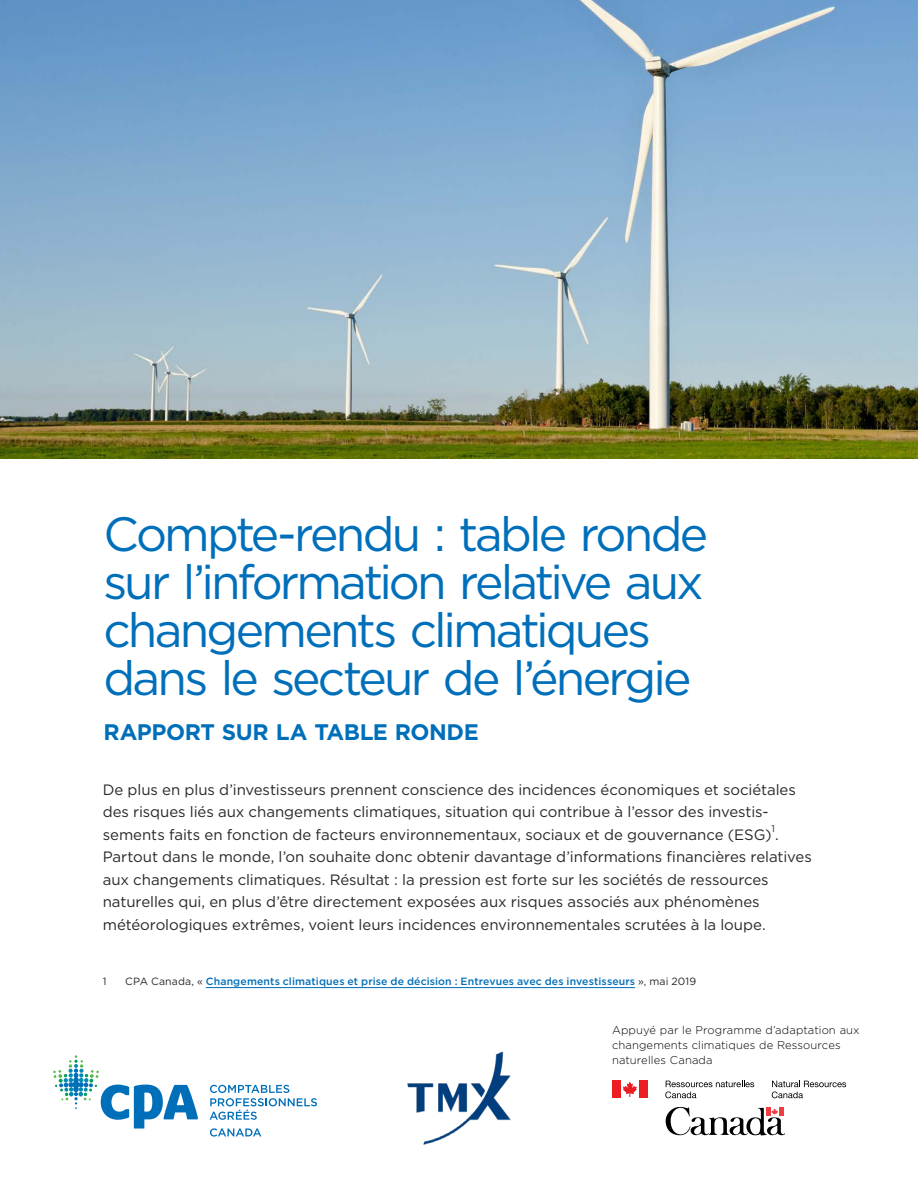
<style>
.page{position:relative;width:918px;height:1188px;background:#fff}
.page>*{position:absolute;margin:0;border:0;box-sizing:border-box;transform-origin:0 0}
.t1{font:48px/48px "Gotham";letter-spacing:-.06em;color:#006fba}
.t2{font:700 22.5px "Gotham";letter-spacing:-.02em;color:#006fba}
.t3{font:15px/22.5px "Gotham";letter-spacing:-.005em;color:#292829}
.t4{font:300 11.25px/15px "Gotham";letter-spacing:.01em;color:#000}
.t5{font:500 10.5px "Gotham";letter-spacing:.01em;color:#006fba}
.t6{font:10.5px "Gotham";color:#292829}
.t7{font:9.75px "Gotham";color:#292829}
.s1{font-weight:400;color:#292829}
</style>
<div class="page">
<img style="left:0;top:0;width:918px;height:459px">
<hr style="left:206px;top:987px;width:429px;height:1px;background:#006fba">
<svg style="left:210px;top:1085px;width:107px;height:35px"></svg>
<svg style="left:53px;top:1055px;width:145px;height:74px"></svg>
<svg style="left:210px;top:1128px;width:51px;height:9px"></svg>
<img style="left:407px;top:1051px;width:104px;height:94px">
<div style="left:612px;top:1080px;width:9px;height:18px;background:#ed1d24"></div>
<svg style="left:623px;top:1082px;width:14px;height:15px"></svg>
<div style="left:639px;top:1080px;width:9px;height:18px;background:#ed1d24"></div>
<svg style="left:665px;top:1081px;width:181px;height:55px"></svg>
<h1 class="t1" style="left:104px;top:509px;width:606px">Compte-rendu : table ronde sur l’information relative aux changements climatiques dans le secteur de l’énergie</h1>
<h2 class="t2" style="left:104px;top:718px;width:377px">RAPPORT SUR LA TABLE RONDE</h2>
<p class="t3" style="left:103px;top:778px;width:711px">De plus en plus d’investisseurs prennent conscience des incidences économiques et sociétales des risques liés aux changements climatiques, situation qui contribue à l’essor des investis&shy;sements faits en fonction de facteurs environnementaux, sociaux et de gouvernance (ESG) .<br>Partout dans le monde, l’on souhaite donc obtenir davantage d’informations financières relatives aux changements climatiques. Résultat : la pression est forte sur les sociétés de ressources naturelles qui, en plus d’être directement exposées aux risques associés aux phénomènes météorologiques extrêmes, voient leurs incidences environnementales scrutées à la loupe.</p>
<p class="t7" style="left:771px;top:823px;width:5px">1</p>
<p class="t6" style="left:103px;top:974px;width:5px">1</p>
<p class="t5" style="left:125px;top:974px;width:572px"><span class="s1">CPA Canada, «</span> Changements climatiques et prise de décision : Entrevues avec des investisseurs <span class="s1">», mai 2019</span></p>
<p class="t4" style="left:612px;top:1022px;width:249px">Appuyé par le Programme d’adaptation aux changements climatiques de Ressources naturelles Canada</p>
</div>
